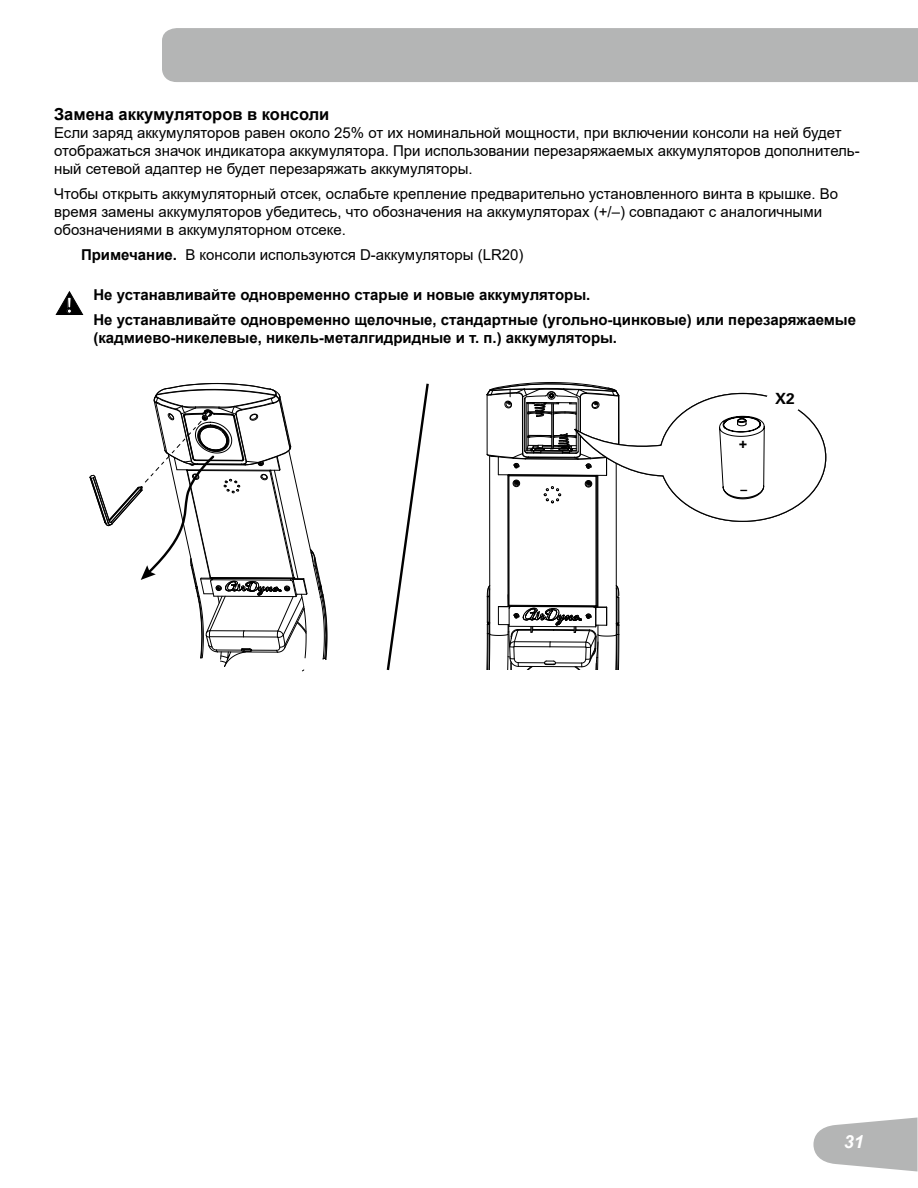
<style>
.page{position:relative;width:918px;height:1188px;background:#fff}
.page>*{position:absolute;margin:0;border:0;box-sizing:border-box;transform-origin:0 0}
.t1{font:700 23.25px "Myriad";color:#fff}
.t2{font:italic 700 18px "Arial";color:#fff}
.t3{font:700 16.5px "Arial";color:#000}
.t4{font:700 15.45px "Univers";color:#000}
.t5{font:15px/18px "Arial";color:#000}
.t6{font:700 15px/24.8px "Arial";color:#000}
.t7{font:700 13.5px "Univers";color:#000}
.s1{font-weight:700}
</style>
<div class="page">
<div style="left:162px;top:28px;width:756px;height:54px;background:#b4b5b5"></div>
<svg style="left:813px;top:1118px;width:105px;height:54px"></svg>
<svg style="left:56px;top:291px;width:27px;height:24px"></svg>
<hr style="left:489px;top:456px;width:1px;height:178px;background:#000">
<hr style="left:508px;top:475px;width:1px;height:132px;background:#000">
<hr style="left:598px;top:475px;width:1px;height:132px;background:#000">
<hr style="left:616px;top:456px;width:1px;height:179px;background:#000">
<hr style="left:597px;top:475px;width:1px;height:132px;background:#000">
<hr style="left:596px;top:476px;width:1px;height:130px;background:#000">
<hr style="left:509px;top:476px;width:1px;height:129px;background:#000">
<svg style="left:486px;top:585px;width:134px;height:85px"></svg>
<svg style="left:487px;top:382px;width:340px;height:141px"></svg>
<div style="left:765px;top:389px;width:37px;height:26px;background:#fff;border-radius:50%"></div>
<svg style="left:386px;top:383px;width:43px;height:288px"></svg>
<svg style="left:90px;top:383px;width:237px;height:288px"></svg>
<p class="t3" style="left:54px;top:103px;width:277px">Замена аккумуляторов в консоли</p>
<p class="t5" style="left:54px;top:124px;width:807px">Если заряд аккумуляторов равен около 25% от их номинальной мощности, при включении консоли на ней будет отображаться значок индикатора аккумулятора. При использовании перезаряжаемых аккумуляторов дополнитель&shy;ный сетевой адаптер не будет перезаряжать аккумуляторы.</p>
<p class="t5" style="left:54px;top:184px;width:786px">Чтобы открыть аккумуляторный отсек, ослабьте крепление предварительно установленного винта в крышке. Во время замены аккумуляторов убедитесь, что обозначения на аккумуляторах (+/–) совпадают с аналогичными обозначениями в аккумуляторном отсеке.</p>
<p class="t5" style="left:81px;top:245px;width:444px"><span class="s1">Примечание.</span> В консоли используются D-аккумуляторы (LR20)</p>
<h1 class="t1" style="left:66px;top:293px;width:8px">!</h1>
<p class="t6" style="left:93px;top:283px;width:764px">Не устанавливайте одновременно старые и новые аккумуляторы.<br>Не устанавливайте одновременно щелочные, стандартные (угольно-цинковые) или перезаряжаемые</p>
<p class="t6" style="left:93px;top:325px;width:525px">(кадмиево-никелевые, никель-металгидридные и т. п.) аккумуляторы.</p>
<p class="t7" style="left:739px;top:435px;width:9px">+</p>
<p class="t7" style="left:741px;top:481px;width:8px">–</p>
<p class="t4" style="left:775px;top:389px;width:21px">X2</p>
<p class="t2" style="left:844px;top:1130px;width:22px">31</p>
</div>
